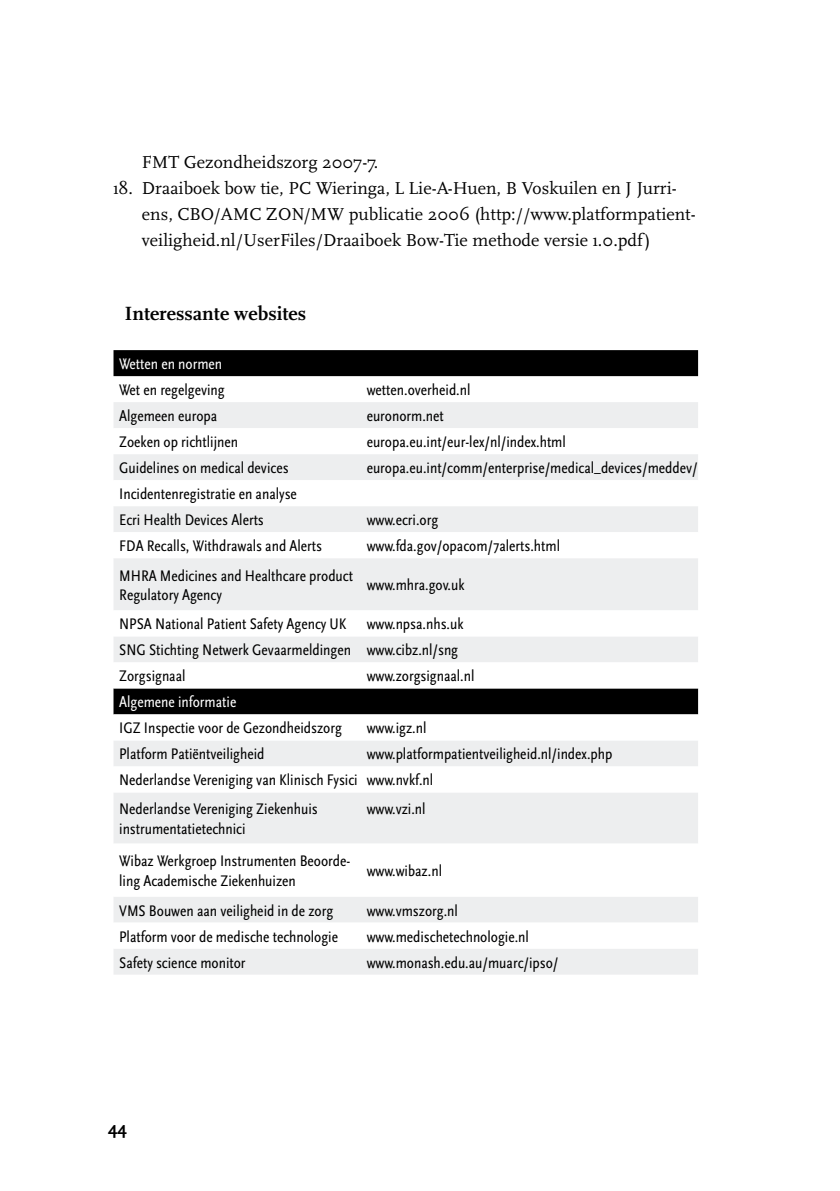
<style>
.page{position:relative;width:840px;height:1191px;background:#fff}
.page>*{position:absolute;margin:0;border:0;box-sizing:border-box;transform-origin:0 0}
.t1{font:700 20px "Scala OT";color:#000}
.t2{font:18px/26px "Scala OT";color:#000}
.t3{font:700 18px "Scala Sans OT";color:#000}
.t4{font:condensed 16px/26px "Scala Sans OT";color:#000}
.t5{font:condensed 16px "Scala Sans OT";color:#fff}
</style>
<div class="page">
<svg style="left:113px;top:350px;width:584px;height:27px;fill:#000"></svg>
<div style="left:114px;top:402px;width:583px;height:572px;background:#edeeef"></div>
<svg style="left:113px;top:428px;width:584px;height:520px"></svg>
<p class="t2" style="left:142px;top:149px;width:238px">FMT Gezondheidszorg 2007-7.</p>
<p class="t2" style="left:142px;top:175px;width:555px;text-indent:-28px">18. Draaiboek bow tie, PC Wieringa, L Lie-A-Huen, B Voskuilen en J Jurri&shy;ëns, CBO/AMC ZON/MW publicatie 2006 (http://www.platformpatient&shy;veiligheid.nl/UserFiles/Draaiboek Bow-Tie methode versie 1.0.pdf)</p>
<p class="t1" style="left:125px;top:302px;width:183px">Interessante websites</p>
<p class="t5" style="left:119px;top:354px;width:104px">Wetten en normen</p>
<p class="t4" style="left:119px;top:377px;width:107px">Wet en regelgeving</p>
<p class="t4" style="left:366px;top:377px;width:105px">wetten.overheid.nl</p>
<p class="t4" style="left:119px;top:403px;width:99px">Algemeen europa</p>
<p class="t4" style="left:366px;top:403px;width:79px">euronorm.net</p>
<p class="t4" style="left:119px;top:429px;width:120px">Zoeken op richtlijnen</p>
<p class="t4" style="left:366px;top:429px;width:200px">europa.eu.int/eur-lex/nl/index.html</p>
<p class="t4" style="left:119px;top:455px;width:171px">Guidelines on medical devices</p>
<p class="t4" style="left:366px;top:455px;width:332px">europa.eu.int/comm/enterprise/medical_devices/meddev/</p>
<p class="t4" style="left:119px;top:481px;width:179px">Incidentenregistratie en analyse<br>Ecri Health Devices Alerts</p>
<p class="t4" style="left:366px;top:507px;width:73px">www.ecri.org</p>
<p class="t4" style="left:119px;top:533px;width:204px">FDA Recalls, Withdrawals and Alerts</p>
<p class="t4" style="left:366px;top:533px;width:195px">www.fda.gov/opacom/7alerts.html</p>
<p class="t4" style="left:119px;top:566px;width:235px;line-height:19.2px">MHRA Medicines and Healthcare product<br>Regulatory Agency</p>
<p class="t4" style="left:366px;top:572px;width:99px">www.mhra.gov.uk</p>
<p class="t4" style="left:119px;top:611px;width:229px">NPSA National Patient Safety Agency UK</p>
<p class="t4" style="left:119px;top:611px;width:345px;text-indent:247px">www.npsa.nhs.uk<br>SNG Stichting Netwerk Gevaarmeldingen www.cibz.nl/sng<br>Zorgsignaal</p>
<p class="t4" style="left:366px;top:663px;width:109px">www.zorgsignaal.nl</p>
<p class="t5" style="left:119px;top:692px;width:119px">Algemene informatie</p>
<p class="t4" style="left:119px;top:715px;width:224px">IGZ Inspectie voor de Gezondheidszorg</p>
<p class="t4" style="left:366px;top:715px;width:61px">www.igz.nl</p>
<p class="t4" style="left:119px;top:741px;width:147px">Platform Patiëntveiligheid</p>
<p class="t4" style="left:119px;top:741px;width:494px;text-indent:247px">www.platformpatientveiligheid.nl/index.php<br>Nederlandse Vereniging van Klinisch Fysici www.nvkf.nl</p>
<p class="t4" style="left:119px;top:799px;width:200px;line-height:19.2px">Nederlandse Vereniging Ziekenhuis instrumentatietechnici</p>
<p class="t4" style="left:366px;top:796px;width:60px">www.vzi.nl</p>
<p class="t4" style="left:119px;top:851px;width:232px;line-height:19.2px">Wibaz Werkgroep Instrumenten Beoorde&shy;ling Academische Ziekenhuizen</p>
<p class="t4" style="left:366px;top:857px;width:77px">www.wibaz.nl</p>
<p class="t4" style="left:119px;top:897px;width:215px">VMS Bouwen aan veiligheid in de zorg</p>
<p class="t4" style="left:366px;top:897px;width:93px">www.vmszorg.nl</p>
<p class="t4" style="left:119px;top:923px;width:220px">Platform voor de medische technologie</p>
<p class="t4" style="left:366px;top:923px;width:164px">www.medischetechnologie.nl</p>
<p class="t4" style="left:119px;top:949px;width:128px">Safety science monitor</p>
<p class="t4" style="left:366px;top:949px;width:193px">www.monash.edu.au/muarc/ipso/</p>
<p class="t3" style="left:108px;top:1117px;width:20px">44</p>
</div>
